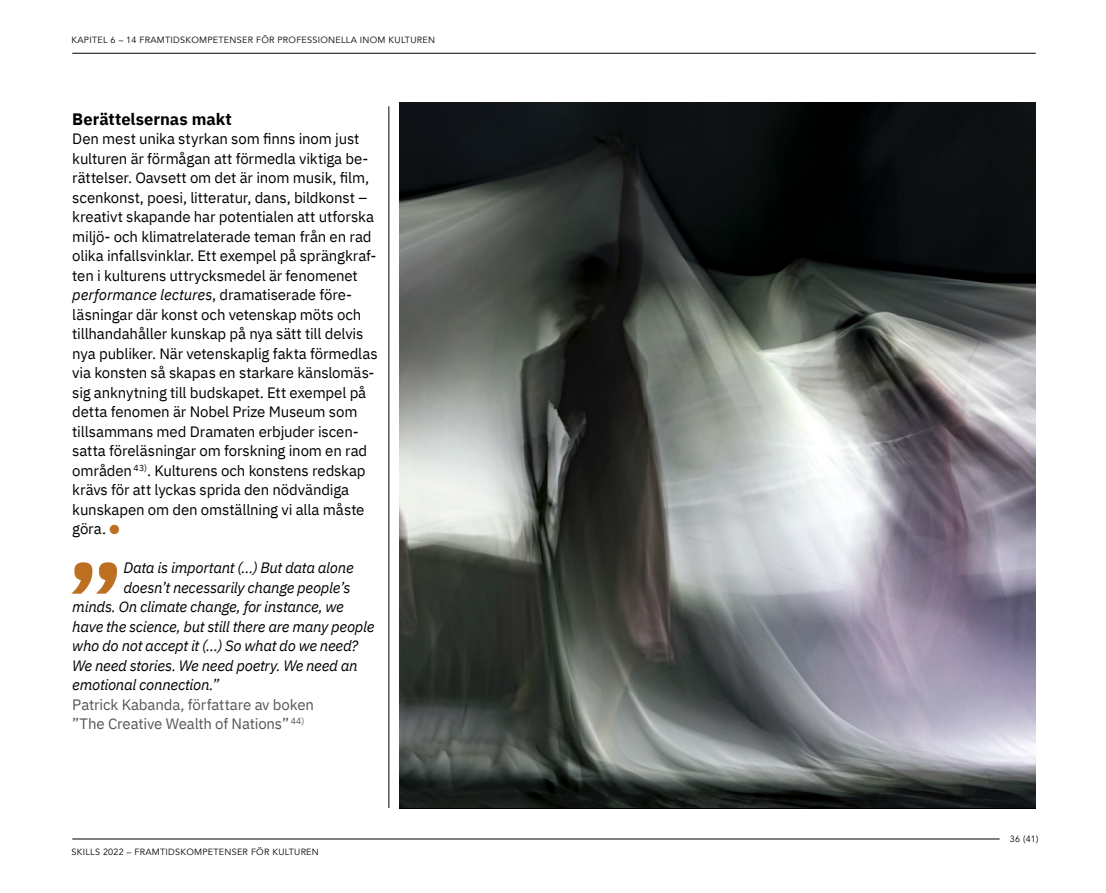
<style>
.page{position:relative;width:1106px;height:893px;background:#fff}
.page>*{position:absolute;margin:0;border:0;box-sizing:border-box;transform-origin:0 0}
.t1{font:700 104.55px "IBM Plex Sans";color:#bd7022}
.t2{font:700 16.5px "IBM Plex Sans";color:#000}
.t3{font:15px/19.5px "IBM Plex Sans";letter-spacing:-.01em;color:#000}
.t4{font:italic 15px "IBM Plex Sans";letter-spacing:-.02em;color:#000}
.t5{font:15px/19.5px "IBM Plex Sans";letter-spacing:-.01em;color:#565655}
.t6{font:9px "Avenir";letter-spacing:.03em;color:#000}
.s1{font-style:italic}
.s2{font-family:"AG Book Rounded";font-weight:700;font-size:30px;color:#bd7022}
</style>
<div class="page">
<img style="left:400px;top:102px;width:635px;height:706px">
<hr style="left:388px;top:106px;width:1px;height:702px;background:#000">
<hr style="left:72px;top:839px;width:927px;height:1px;background:#000">
<hr style="left:72px;top:53px;width:963px;height:1px;background:#000">
<p class="t6" style="left:72px;top:35px;width:365px">KAPITEL 6 – 14 FRAMTIDSKOMPETENSER FÖR PROFESSIONELLA INOM KULTUREN</p>
<p class="t2" style="left:72px;top:106px;width:161px">Berättelsernas makt</p>
<p class="t3" style="left:72px;top:128px;width:307px">Den mest unika styrkan som finns inom just kulturen är förmågan att förmedla viktiga be&shy;rättelser. Oavsett om det är inom musik, film, scenkonst, poesi, litteratur, dans, bildkonst – kreativt skapande har potentialen att utforska miljö- och klimatrelaterade teman från en rad olika infallsvinklar. Ett exempel på sprängkraf&shy;ten i kulturens uttrycksmedel är fenomenet <span class="s1">performance lectures</span>, dramatiserade före&shy;läsningar där konst och vetenskap möts och tillhandahåller kunskap på nya sätt till delvis nya publiker. När vetenskaplig fakta förmedlas via konsten så skapas en starkare känslomäs&shy;sig anknytning till budskapet. Ett exempel på detta fenomen är Nobel Prize Museum som tillsammans med Dramaten erbjuder iscen&shy;satta föreläsningar om forskning inom en rad områden <sup>43)</sup>. Kulturens och konstens redskap krävs för att lyckas sprida den nödvändiga kunskapen om den omställning vi alla måste göra. <span class="s2">•</span></p>
<p class="t4" style="left:123px;top:556px;width:232px">Data is important (…) But data alone</p>
<p class="t4" style="left:123px;top:576px;width:228px">doesn’t necessarily change people’s</p>
<p class="t4" style="left:72px;top:595px;width:273px">minds. On climate change, for instance, we</p>
<p class="t4" style="left:72px;top:615px;width:304px">have the science, but still there are many people</p>
<p class="t4" style="left:72px;top:634px;width:287px">who do not accept it (…) So what do we need?</p>
<p class="t4" style="left:72px;top:654px;width:287px">We need stories. We need poetry. We need an</p>
<p class="t4" style="left:72px;top:673px;width:148px">emotional connection.”</p>
<p class="t5" style="left:72px;top:693px;width:243px">Patrick Kabanda, författare av boken ”The Creative Wealth of Nations” <sup>44)</sup></p>
<h1 class="t1" style="left:68px;top:520px;width:57px">”</h1>
<p class="t6" style="left:72px;top:847px;width:249px">SKILLS 2022 – FRAMTIDSKOMPETENSER FÖR KULTUREN</p>
<p class="t6" style="left:1009px;top:833px;width:30px">36 (41)</p>
</div>
